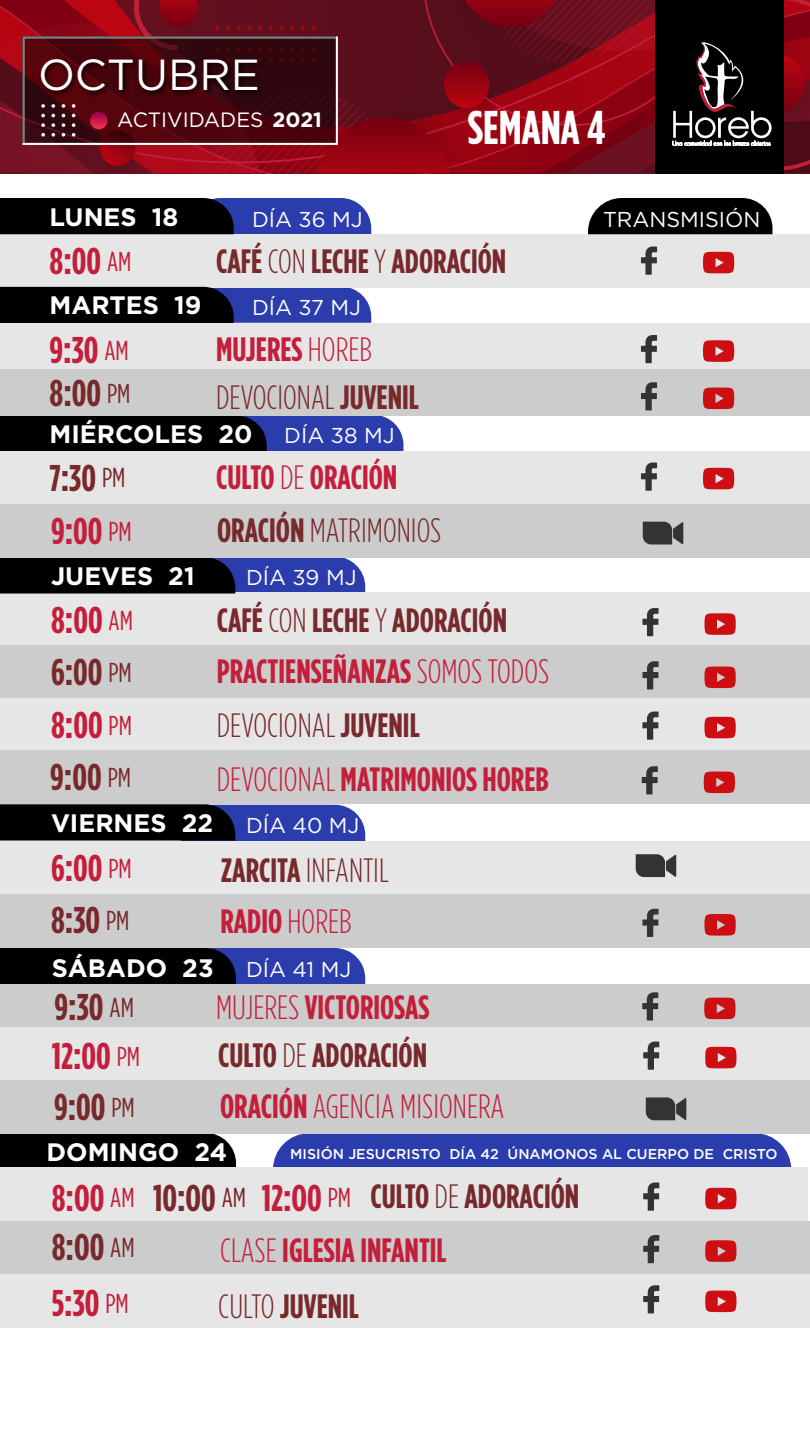
<style>
.page{position:relative;width:810px;height:1440px;background:#fff}
.page>*{position:absolute;margin:0;border:0;box-sizing:border-box;transform-origin:0 0}
.t1{font:700 47.25px "Gotham Condensed";color:#fff}
.t2{font:43.42px "Gotham";color:#fff}
.t3{font:700 37.2px/49.5px "Gotham Condensed";color:#c31f3b}
.t4{font:700 37.2px "Gotham Condensed";color:#78292c}
.t5{font:700 33.75px/54.2px "Gotham Condensed";color:#c31f3b}
.t6{font:300 33.75px/47.7px "Gotham Condensed";color:#78292c}
.t7{font:700 33.75px "Gotham Condensed";color:#78292c}
.t8{font:300 33.75px "Gotham Condensed";color:#c31f3b}
.t9{font:700 25.2px "Gotham";color:#fff}
.t10{font:21.52px "Gotham";color:#fff}
.t11{font:20.7px "Gotham";color:#fff}
.t12{font:500 14.25px "Gotham";color:#fff}
.s1{font-weight:700}
.s2{font-weight:400;font-size:27.38px}
.s3{font-weight:300}
.s4{color:#78292c}
.s5{font-weight:400;font-size:27.38px;color:#78292c}
.s6{font-weight:700;color:#c31f3b}
.s7{color:#c31f3b}
.s8{font-weight:300;color:#78292c}
.s9{font-weight:400;font-size:27.38px;color:#c31f3b}
</style>
<div class="page">
<div style="left:273px;top:1134px;width:518px;height:33px;background:#2b3dac"></div>
<div style="left:0;top:592px;width:810px;height:53px;background:#e6e6e6"></div>
<div style="left:0;top:1134px;width:236px;height:33px;background:#000"></div>
<svg style="left:0;top:948px;width:365px;height:36px;background:#131940"></svg>
<div style="left:0;top:1027px;width:810px;height:54px;background:#e6e6e6"></div>
<div style="left:0;top:1167px;width:807px;height:53px;background:#e6e6e6"></div>
<div style="left:0;top:1222px;width:810px;height:53px;background:#ccc"></div>
<div style="left:0;top:1274px;width:810px;height:54px;background:#e6e6e6"></div>
<div style="left:0;top:235px;width:810px;height:53px;background:#e6e6e6"></div>
<svg style="left:0;top:198px;width:371px;height:36px;background:#131a43"></svg>
<svg style="left:588px;top:198px;width:184px;height:36px;background:#101010"></svg>
<svg style="left:0;top:287px;width:371px;height:36px;background:#151c44"></svg>
<svg style="left:0;top:416px;width:404px;height:35px;background:#12183d"></svg>
<div style="left:0;top:451px;width:810px;height:54px;background:#e6e6e6"></div>
<div style="left:0;top:323px;width:810px;height:47px;background:#e6e6e6"></div>
<div style="left:0;top:369px;width:810px;height:47px;background:#ccc"></div>
<svg style="left:0;top:804px;width:365px;height:37px;background:#171d44"></svg>
<div style="left:0;top:646px;width:810px;height:53px;background:#ccc"></div>
<div style="left:0;top:698px;width:810px;height:54px;background:#e6e6e6"></div>
<div style="left:0;top:841px;width:810px;height:54px;background:#e6e6e6"></div>
<div style="left:0;top:894px;width:810px;height:53px;background:#ccc"></div>
<svg style="left:0;top:558px;width:365px;height:36px;background:#181e43"></svg>
<svg style="left:642px;top:608px;width:17px;height:28px"></svg>
<svg style="left:704px;top:613px;width:32px;height:22px"></svg>
<svg style="left:643px;top:1042px;width:16px;height:28px"></svg>
<svg style="left:705px;top:1047px;width:32px;height:21px"></svg>
<svg style="left:643px;top:1183px;width:16px;height:28px"></svg>
<svg style="left:705px;top:1188px;width:32px;height:21px"></svg>
<svg style="left:643px;top:1235px;width:16px;height:28px"></svg>
<svg style="left:705px;top:1240px;width:32px;height:22px"></svg>
<svg style="left:643px;top:1285px;width:16px;height:28px"></svg>
<svg style="left:705px;top:1291px;width:32px;height:21px"></svg>
<svg style="left:641px;top:247px;width:16px;height:28px"></svg>
<svg style="left:703px;top:252px;width:32px;height:21px"></svg>
<svg style="left:641px;top:335px;width:16px;height:28px"></svg>
<svg style="left:703px;top:340px;width:32px;height:22px"></svg>
<svg style="left:641px;top:382px;width:16px;height:28px"></svg>
<svg style="left:703px;top:388px;width:32px;height:21px"></svg>
<svg style="left:641px;top:463px;width:16px;height:28px"></svg>
<svg style="left:703px;top:468px;width:32px;height:21px"></svg>
<svg style="left:0;top:0;width:810px;height:174px;background:#640d19"></svg>
<svg style="left:642px;top:661px;width:17px;height:28px"></svg>
<svg style="left:704px;top:667px;width:32px;height:21px"></svg>
<svg style="left:642px;top:712px;width:17px;height:28px"></svg>
<svg style="left:704px;top:717px;width:32px;height:21px"></svg>
<svg style="left:642px;top:909px;width:17px;height:28px"></svg>
<svg style="left:704px;top:914px;width:32px;height:22px"></svg>
<svg style="left:636px;top:854px;width:40px;height:23px"></svg>
<div style="left:0;top:751px;width:810px;height:53px;background:#ccc"></div>
<svg style="left:642px;top:766px;width:16px;height:28px"></svg>
<svg style="left:703px;top:772px;width:32px;height:21px"></svg>
<div style="left:0;top:505px;width:810px;height:53px;background:#ccc"></div>
<svg style="left:643px;top:522px;width:40px;height:23px"></svg>
<div style="left:0;top:1081px;width:810px;height:53px;background:#ccc"></div>
<svg style="left:646px;top:1097px;width:40px;height:23px"></svg>
<img style="left:33px;top:49px;width:236px;height:61px">
<div style="left:0;top:984px;width:810px;height:43px;background:#ccc"></div>
<svg style="left:642px;top:992px;width:16px;height:29px"></svg>
<svg style="left:704px;top:998px;width:32px;height:21px"></svg>
<p class="t2" style="left:38px;top:47px;width:223px">OCTUBRE</p>
<p class="t11" style="left:117px;top:107px;width:206px">ACTIVIDADES <span class="s1">2021</span></p>
<h1 class="t1" style="left:468px;top:101px;width:139px">SEMANA 4</h1>
<p class="t9" style="left:50px;top:203px;width:130px">LUNES 18</p>
<p class="t10" style="left:252px;top:205px;width:112px">DÍA 36 MJ</p>
<p class="t10" style="left:603px;top:205px;width:159px">TRANSMISIÓN</p>
<p class="t3" style="left:50px;top:236px;width:83px">8:00 <span class="s2">AM</span></p>
<p class="t7" style="left:216px;top:243px;width:292px">CAFÉ <span class="s3">CON</span> LECHE <span class="s3">Y</span> ADORACIÓN</p>
<p class="t9" style="left:50px;top:291px;width:153px">MARTES 19</p>
<p class="t10" style="left:252px;top:294px;width:111px">DÍA 37 MJ</p>
<p class="t3" style="left:50px;top:327px;width:82px;line-height:43.2px">9:30 <span class="s2">AM<br></span><span class="s4">8:00</span> <span class="s5">PM</span></p>
<p class="t6" style="left:216px;top:325px;width:205px"><span class="s6">MUJERES</span> <span class="s7">HOREB<br></span>DEVOCIONAL <span class="s1">JUVENIL</span></p>
<p class="t9" style="left:50px;top:419px;width:204px">MIÉRCOLES 20</p>
<p class="t10" style="left:284px;top:422px;width:112px">DÍA 38 MJ</p>
<p class="t4" style="left:50px;top:457px;width:77px">7:30 <span class="s2">PM</span></p>
<p class="t5" style="left:216px;top:449px;width:183px">CULTO <span class="s3">DE</span> ORACIÓN</p>
<p class="t3" style="left:51px;top:505px;width:82px">9:00 <span class="s2">PM</span></p>
<p class="t6" style="left:217px;top:506px;width:226px"><span class="s1">ORACIÓN</span> MATRIMONIOS</p>
<p class="t9" style="left:51px;top:562px;width:145px">JUEVES 21</p>
<p class="t10" style="left:246px;top:564px;width:112px">DÍA 39 MJ</p>
<p class="t3" style="left:51px;top:594px;width:83px">8:00 <span class="s2">AM</span></p>
<p class="t7" style="left:217px;top:601px;width:292px">CAFÉ <span class="s3">CON</span> LECHE <span class="s3">Y</span> ADORACIÓN</p>
<p class="t4" style="left:51px;top:651px;width:82px">6:00 <span class="s2">PM</span></p>
<p class="t5" style="left:217px;top:643px;width:334px">PRACTIENSEÑANZAS <span class="s3">SOMOS TODOS</span></p>
<p class="t3" style="left:51px;top:699px;width:82px">8:00 <span class="s2">PM</span></p>
<p class="t6" style="left:217px;top:701px;width:205px">DEVOCIONAL <span class="s1">JUVENIL</span></p>
<p class="t4" style="left:50px;top:756px;width:82px">9:00 <span class="s2">PM</span></p>
<p class="t5" style="left:217px;top:751px;width:334px"><span class="s3">DEVOCIONAL</span> MATRIMONIOS HOREB</p>
<p class="t9" style="left:51px;top:808px;width:164px">VIERNES 22</p>
<p class="t10" style="left:246px;top:812px;width:115px">DÍA 40 MJ</p>
<p class="t3" style="left:51px;top:842px;width:82px">6:00 <span class="s2">PM</span></p>
<p class="t6" style="left:221px;top:846px;width:169px"><span class="s1">ZARCITA</span> INFANTIL</p>
<p class="t4" style="left:51px;top:899px;width:80px">8:30 <span class="s2">PM</span></p>
<p class="t5" style="left:220px;top:894px;width:133px">RADIO <span class="s3">HOREB</span></p>
<p class="t9" style="left:52px;top:953px;width:163px">SÁBADO 23</p>
<p class="t10" style="left:246px;top:955px;width:107px">DÍA 41 MJ</p>
<p class="t4" style="left:55px;top:986px;width:81px">9:30 <span class="s2">AM</span></p>
<p class="t5" style="left:216px;top:979px;width:215px"><span class="s3">MUJERES</span> VICTORIOSAS</p>
<p class="t3" style="left:52px;top:1030px;width:90px">12:00 <span class="s2">PM</span></p>
<p class="t7" style="left:218px;top:1036px;width:210px">CULTO <span class="s3">DE</span> ADORACIÓN</p>
<p class="t4" style="left:54px;top:1086px;width:82px">9:00 <span class="s2">PM</span></p>
<p class="t8" style="left:220px;top:1088px;width:286px"><span class="s1">ORACIÓN</span> AGENCIA MISIONERA</p>
<p class="t9" style="left:47px;top:1137px;width:182px">DOMINGO 24</p>
<p class="t12" style="left:290px;top:1144px;width:489px">MISIÓN JESUCRISTO DÍA 42 ÚNAMONOS AL CUERPO DE CRISTO</p>
<p class="t5" style="left:220px;top:1168px;width:361px;text-indent:150px"><span class="s4">CULTO</span> <span class="s8">DE</span> <span class="s4">ADORACIÓN<br></span><span class="s3">CLASE</span> IGLESIA INFANTIL</p>
<p class="t3" style="left:52px;top:1172px;width:84px">8:O0 <span class="s2">AM<br></span><span class="s4">8:O0</span> <span class="s5">AM</span></p>
<p class="t4" style="left:153px;top:1177px;width:200px">10:O0 <span class="s2">AM</span> <span class="s7">12:O0</span> <span class="s9">PM</span></p>
<p class="t3" style="left:52px;top:1277px;width:78px">5:30 <span class="s2">PM</span></p>
<p class="t7" style="left:218px;top:1287px;width:142px"><span class="s3">CULTO</span> JUVENIL</p>
</div>
